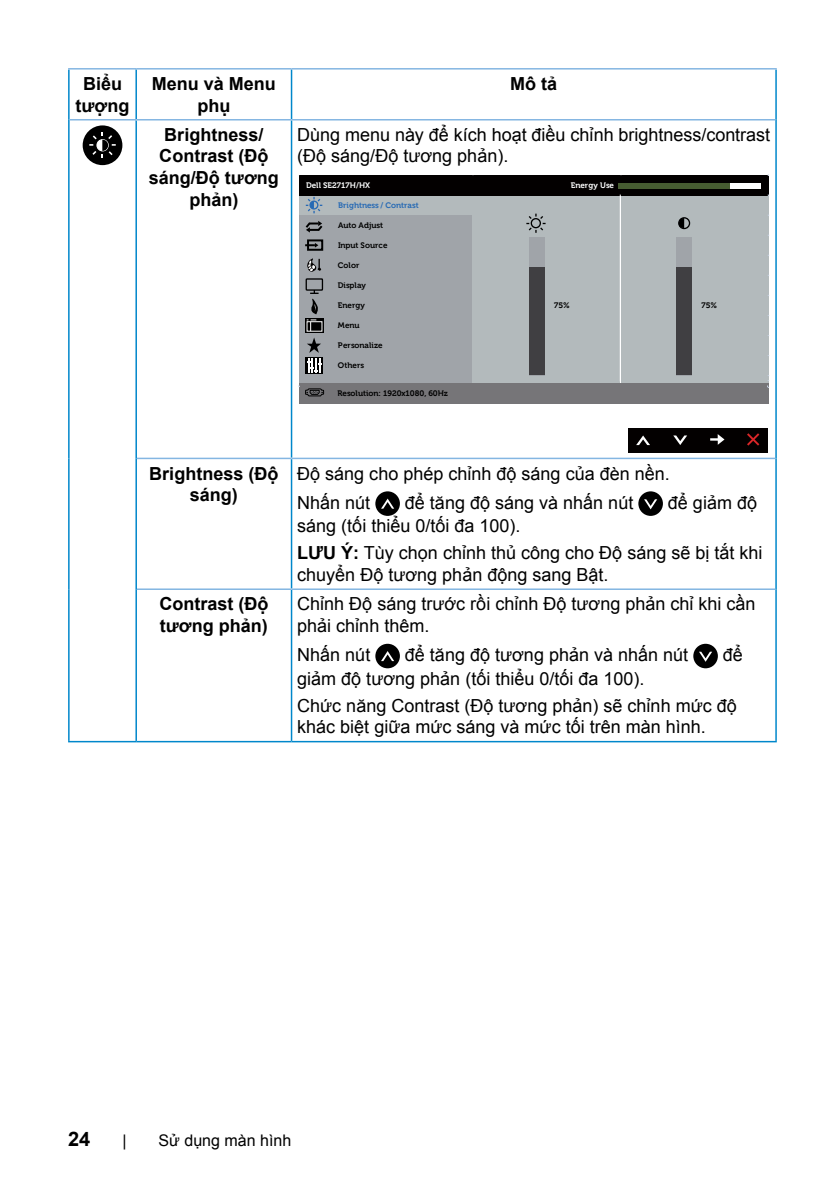
<style>
.page{position:relative;width:840px;height:1191px;background:#fff}
.page>*{position:absolute;margin:0;border:0;box-sizing:border-box;transform-origin:0 0}
.t1{font:700 20px "Arial";color:#000}
.t2{font:18px/21.6px "Arial";color:#000}
.t3{font:700 18px/21.6px "Arial";color:#000;text-align:center}
.t4{font:16px "Arial";color:#000}
.t5{font:700 8px "Museo For Dell";color:#000}
.t6{font:700 8px "Museo For Dell";color:#fff}
.t7{font:700 8px "Museo For Dell";color:#276ab4}
.s1{font-weight:700}
</style>
<div class="page">
<hr style="left:68px;top:70px;width:2px;height:50px;background:#0087cb">
<hr style="left:68px;top:68px;width:68px;height:2px;background:#84b6e2">
<hr style="left:135px;top:70px;width:2px;height:49px;background:#0087cb">
<hr style="left:136px;top:68px;width:155px;height:2px;background:#84b6e2">
<hr style="left:290px;top:70px;width:2px;height:49px;background:#0087cb">
<hr style="left:774px;top:70px;width:2px;height:50px;background:#0087cb">
<hr style="left:291px;top:68px;width:485px;height:2px;background:#84b6e2">
<hr style="left:68px;top:120px;width:2px;height:338px;background:#0087cb">
<hr style="left:68px;top:458px;width:2px;height:131px;background:#0087cb">
<hr style="left:68px;top:589px;width:2px;height:152px;background:#0087cb">
<hr style="left:70px;top:119px;width:66px;height:1px;background:#84b6e2">
<hr style="left:135px;top:120px;width:2px;height:338px;background:#0087cb">
<hr style="left:136px;top:119px;width:155px;height:1px;background:#84b6e2">
<hr style="left:290px;top:120px;width:2px;height:337px;background:#0087cb">
<hr style="left:774px;top:120px;width:2px;height:338px;background:#0087cb">
<hr style="left:291px;top:119px;width:483px;height:1px;background:#84b6e2">
<hr style="left:135px;top:458px;width:2px;height:131px;background:#0087cb">
<hr style="left:137px;top:457px;width:154px;height:2px;background:#84b6e2">
<hr style="left:290px;top:459px;width:2px;height:129px;background:#0087cb">
<hr style="left:774px;top:458px;width:2px;height:131px;background:#0087cb">
<hr style="left:291px;top:457px;width:483px;height:2px;background:#84b6e2">
<hr style="left:135px;top:589px;width:2px;height:152px;background:#0087cb">
<hr style="left:137px;top:588px;width:154px;height:2px;background:#84b6e2">
<hr style="left:290px;top:590px;width:2px;height:151px;background:#0087cb">
<hr style="left:774px;top:589px;width:2px;height:152px;background:#0087cb">
<hr style="left:291px;top:588px;width:483px;height:2px;background:#84b6e2">
<hr style="left:68px;top:741px;width:68px;height:1px;background:#0087cb">
<hr style="left:136px;top:741px;width:155px;height:1px;background:#0087cb">
<hr style="left:291px;top:741px;width:485px;height:1px;background:#0087cb">
<div style="left:83px;top:125px;width:39px;height:40px;background:#000;border-radius:50%"></div>
<svg style="left:89px;top:132px;width:27px;height:26px"></svg>
<div style="left:299px;top:195px;width:174px;height:20px;background:#b3babc"></div>
<div style="left:628px;top:428px;width:139px;height:25px;background:#030000"></div>
<svg style="left:636px;top:435px;width:13px;height:10px"></svg>
<svg style="left:673px;top:435px;width:13px;height:10px"></svg>
<svg style="left:710px;top:434px;width:14px;height:11px"></svg>
<div style="left:299px;top:175px;width:468px;height:21px;background:#030000"></div>
<div style="left:299px;top:215px;width:174px;height:183px;background:#a0a4a9"></div>
<div style="left:472px;top:196px;width:296px;height:202px;background:#b3babc"></div>
<div style="left:299px;top:383px;width:468px;height:21px;background:#767578"></div>
<hr style="left:619px;top:195px;width:1px;height:186px;background:#fff">
<hr style="left:620px;top:196px;width:1px;height:186px;background:#fff">
<div style="left:618px;top:183px;width:142px;height:5px;background:#fff"></div>
<div style="left:618px;top:183px;width:111px;height:5px;background:#475c31"></div>
<svg style="left:305px;top:197px;width:17px;height:16px"></svg>
<div style="left:307px;top:239px;width:16px;height:12px;border:2px solid #000"></div>
<svg style="left:305px;top:243px;width:13px;height:4px"></svg>
<svg style="left:307px;top:337px;width:14px;height:16px"></svg>
<svg style="left:305px;top:357px;width:18px;height:17px"></svg>
<svg style="left:306px;top:359px;width:15px;height:14px"></svg>
<svg style="left:305px;top:318px;width:18px;height:15px"></svg>
<div style="left:306px;top:321px;width:16px;height:10px;border:1px solid #fff"></div>
<div style="left:305px;top:278px;width:18px;height:13px;border:1px solid #000"></div>
<svg style="left:305px;top:221px;width:18px;height:12px"></svg>
<div style="left:529px;top:237px;width:15px;height:138px;background:#a0a4a9"></div>
<div style="left:529px;top:267px;width:15px;height:108px;background:#403f42"></div>
<div style="left:676px;top:237px;width:15px;height:138px;background:#a0a4a9"></div>
<div style="left:676px;top:267px;width:15px;height:108px;background:#403f42"></div>
<svg style="left:526px;top:214px;width:19px;height:19px"></svg>
<div style="left:677px;top:217px;width:12px;height:12px;border:1px solid #000;border-radius:50%"></div>
<svg style="left:678px;top:218px;width:5px;height:10px"></svg>
<svg style="left:306px;top:290px;width:13px;height:41px"></svg>
<svg style="left:298px;top:386px;width:26px;height:11px"></svg>
<svg style="left:307px;top:258px;width:14px;height:14px"></svg>
<svg style="left:747px;top:433px;width:13px;height:13px"></svg>
<div style="left:375px;top:491px;width:24px;height:25px;background:#000;border-radius:50%"></div>
<svg style="left:381px;top:498px;width:13px;height:10px"></svg>
<div style="left:638px;top:491px;width:24px;height:25px;background:#000;border-radius:50%"></div>
<svg style="left:644px;top:499px;width:13px;height:10px"></svg>
<div style="left:375px;top:644px;width:24px;height:24px;background:#000;border-radius:50%"></div>
<svg style="left:381px;top:651px;width:13px;height:10px"></svg>
<div style="left:693px;top:644px;width:24px;height:24px;background:#000;border-radius:50%"></div>
<svg style="left:699px;top:651px;width:12px;height:11px"></svg>
<p class="t3" style="left:76px;top:73px;width:55px">Biểu tượng</p>
<p class="t3" style="left:152px;top:73px;width:126px">Menu và Menu phụ</p>
<p class="t3" style="left:510px;top:73px;width:48px">Mô tả</p>
<p class="t3" style="left:149px;top:124px;width:131px">Brightness/<br>Contrast (Độ sáng/Độ tương phản)</p>
<p class="t2" style="left:297px;top:124px;width:474px">Dùng menu này để kích hoạt điều chỉnh brightness/contrast (Độ sáng/Độ tương phản).</p>
<p class="t6" style="left:306px;top:181px;width:65px">Dell SE2717H/HX</p>
<p class="t6" style="left:570px;top:181px;width:45px">Energy Use</p>
<p class="t7" style="left:338px;top:201px;width:82px">Brightness / Contrast</p>
<p class="t5" style="left:338px;top:221px;width:46px">Auto Adjust</p>
<p class="t5" style="left:338px;top:241px;width:51px">Input Source</p>
<p class="t5" style="left:338px;top:261px;width:23px">Color</p>
<p class="t5" style="left:338px;top:280px;width:29px">Display</p>
<p class="t5" style="left:338px;top:301px;width:28px">Energy</p>
<p class="t5" style="left:338px;top:321px;width:23px">Menu</p>
<p class="t5" style="left:338px;top:341px;width:46px">Personalize</p>
<p class="t5" style="left:338px;top:361px;width:28px">Others</p>
<p class="t5" style="left:337px;top:388px;width:112px">Resolution: 1920x1080, 60Hz</p>
<p class="t5" style="left:553px;top:301px;width:17px">75%</p>
<p class="t5" style="left:701px;top:301px;width:17px">75%</p>
<p class="t3" style="left:149px;top:463px;width:131px">Brightness (Độ sáng)</p>
<p class="t2" style="left:297px;top:459px;width:374px;line-height:29.2px">Độ sáng cho phép chỉnh độ sáng của đèn nền.<br>Nhấn nút</p>
<p class="t2" style="left:404px;top:492px;width:230px">để tăng độ sáng và nhấn nút</p>
<p class="t2" style="left:667px;top:492px;width:89px">để giảm độ</p>
<p class="t2" style="left:297px;top:512px;width:466px;line-height:27.2px">sáng (tối thiểu 0/tối đa 100).<br><span class="s1">LƯU Ý:</span> Tùy chọn chỉnh thủ công cho Độ sáng sẽ bị tắt khi</p>
<p class="t2" style="left:297px;top:564px;width:313px">chuyển Độ tương phản động sang Bật.</p>
<p class="t3" style="left:159px;top:594px;width:110px;text-align:left">Contrast (Độ tương phản)</p>
<p class="t2" style="left:297px;top:593px;width:459px">Chỉnh Độ sáng trước rồi chỉnh Độ tương phản chỉ khi cần phải chỉnh thêm.</p>
<p class="t2" style="left:297px;top:644px;width:75px">Nhấn nút</p>
<p class="t2" style="left:404px;top:644px;width:285px">để tăng độ tương phản và nhấn nút</p>
<p class="t2" style="left:722px;top:644px;width:20px">để</p>
<p class="t2" style="left:297px;top:665px;width:439px;line-height:27.2px">giảm độ tương phản (tối thiểu 0/tối đa 100).<br>Chức năng Contrast (Độ tương phản) sẽ chỉnh mức độ</p>
<p class="t2" style="left:297px;top:716px;width:410px">khác biệt giữa mức sáng và mức tối trên màn hình.</p>
<p class="t1" style="left:68px;top:1125px;width:24px">24</p>
<p class="t4" style="left:122px;top:1129px;width:6px">|</p>
<p class="t4" style="left:158px;top:1129px;width:134px">Sử dụng màn hình</p>
</div>
